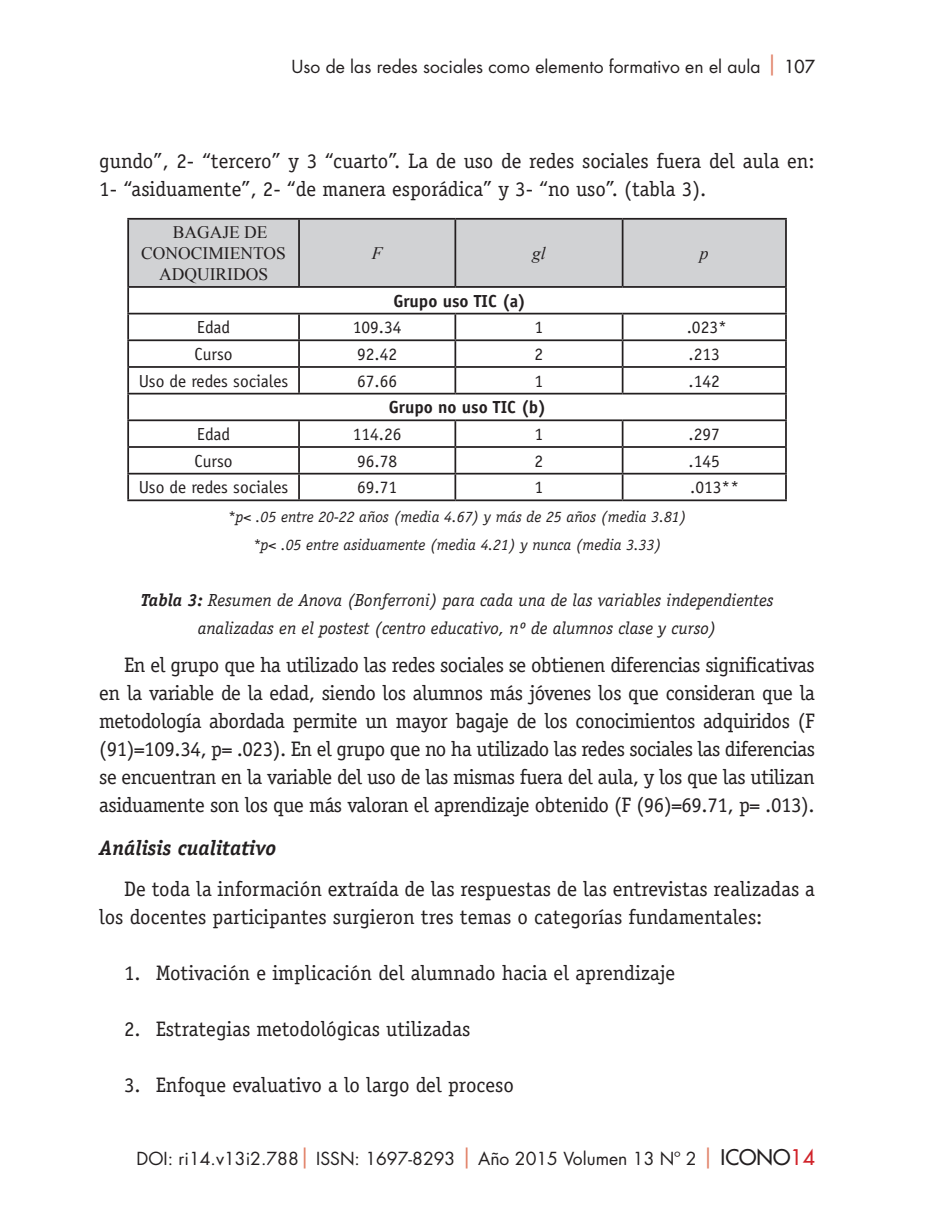
<style>
.page{position:relative;width:939px;height:1220px;background:#fff}
.page>*{position:absolute;margin:0;border:0;box-sizing:border-box;transform-origin:0 0}
.texto_articulo{font:21px/28px "Officina Serif Std";color:#231f20}
.titulo_tercer_nivel{font:italic 700 21px "Officina Serif Std";color:#231f20}
.pie_foto_figura_tabl{font:italic 17.5px/28px "Officina Serif Std";color:#231f20;text-align:center}
.t1{font:17.5px "Futura Std";color:#231f20}
.Texto_tabla{font:17.5px "Officina Sans Std";color:#231f20}
.t2{font:17.5px "Times New Roman";color:#231f20}
.Texto_tabla-2{font:700 17.5px "Officina Sans Std";color:#231f20}
.Texto_tabla_lista{font:17.5px "Officina Sans Std";color:#231f20}
.t3{font:italic 17.5px "Times New Roman";color:#231f20}
.pie_foto_figura_tabl-2{font:italic 15.75px "Officina Serif Std";color:#231f20}
.s1{font-size:21px;color:#e18066}
.s2{font-weight:500}
.s3{font-weight:700}
.s4{font-weight:500;font-size:21px}
.s5{font-weight:500;font-size:21px;color:#d1232a}
</style>
<div class="page">
<div style="left:129px;top:220px;width:655px;height:66px;background:#d1d2d4"></div>
<hr style="left:127px;top:218px;width:172px;height:2px;background:#231f20">
<hr style="left:127px;top:220px;width:2px;height:66px;background:#231f20">
<hr style="left:299px;top:218px;width:156px;height:2px;background:#231f20">
<hr style="left:298px;top:220px;width:2px;height:66px;background:#231f20">
<hr style="left:455px;top:218px;width:167px;height:2px;background:#231f20">
<hr style="left:454px;top:220px;width:2px;height:66px;background:#231f20">
<hr style="left:622px;top:218px;width:164px;height:2px;background:#231f20">
<hr style="left:621px;top:220px;width:2px;height:66px;background:#231f20">
<hr style="left:784px;top:220px;width:2px;height:66px;background:#231f20">
<hr style="left:127px;top:286px;width:172px;height:2px;background:#231f20">
<hr style="left:127px;top:288px;width:2px;height:25px;background:#231f20">
<hr style="left:299px;top:286px;width:156px;height:2px;background:#231f20">
<hr style="left:455px;top:286px;width:167px;height:2px;background:#231f20">
<hr style="left:622px;top:286px;width:164px;height:2px;background:#231f20">
<hr style="left:784px;top:288px;width:2px;height:25px;background:#231f20">
<hr style="left:127px;top:313px;width:172px;height:1px;background:#231f20">
<hr style="left:127px;top:314px;width:2px;height:25px;background:#231f20">
<hr style="left:299px;top:313px;width:156px;height:1px;background:#231f20">
<hr style="left:298px;top:314px;width:2px;height:25px;background:#231f20">
<hr style="left:455px;top:313px;width:167px;height:1px;background:#231f20">
<hr style="left:454px;top:314px;width:2px;height:25px;background:#231f20">
<hr style="left:622px;top:313px;width:164px;height:1px;background:#231f20">
<hr style="left:621px;top:314px;width:2px;height:25px;background:#231f20">
<hr style="left:784px;top:314px;width:2px;height:25px;background:#231f20">
<hr style="left:127px;top:339px;width:172px;height:2px;background:#231f20">
<hr style="left:127px;top:341px;width:2px;height:25px;background:#231f20">
<hr style="left:299px;top:339px;width:156px;height:2px;background:#231f20">
<hr style="left:298px;top:341px;width:2px;height:25px;background:#231f20">
<hr style="left:455px;top:339px;width:167px;height:2px;background:#231f20">
<hr style="left:454px;top:341px;width:2px;height:25px;background:#231f20">
<hr style="left:622px;top:339px;width:164px;height:2px;background:#231f20">
<hr style="left:621px;top:341px;width:2px;height:25px;background:#231f20">
<hr style="left:784px;top:341px;width:2px;height:25px;background:#231f20">
<hr style="left:127px;top:366px;width:172px;height:2px;background:#231f20">
<hr style="left:127px;top:368px;width:2px;height:25px;background:#231f20">
<hr style="left:299px;top:366px;width:156px;height:2px;background:#231f20">
<hr style="left:298px;top:368px;width:2px;height:25px;background:#231f20">
<hr style="left:455px;top:366px;width:167px;height:2px;background:#231f20">
<hr style="left:454px;top:368px;width:2px;height:25px;background:#231f20">
<hr style="left:622px;top:366px;width:164px;height:2px;background:#231f20">
<hr style="left:621px;top:368px;width:2px;height:25px;background:#231f20">
<hr style="left:784px;top:368px;width:2px;height:25px;background:#231f20">
<hr style="left:127px;top:393px;width:172px;height:1px;background:#231f20">
<hr style="left:127px;top:394px;width:2px;height:25px;background:#231f20">
<hr style="left:299px;top:393px;width:156px;height:1px;background:#231f20">
<hr style="left:455px;top:393px;width:167px;height:1px;background:#231f20">
<hr style="left:622px;top:393px;width:164px;height:1px;background:#231f20">
<hr style="left:784px;top:394px;width:2px;height:25px;background:#231f20">
<hr style="left:127px;top:419px;width:172px;height:2px;background:#231f20">
<hr style="left:127px;top:421px;width:2px;height:25px;background:#231f20">
<hr style="left:299px;top:419px;width:156px;height:2px;background:#231f20">
<hr style="left:298px;top:421px;width:2px;height:25px;background:#231f20">
<hr style="left:455px;top:419px;width:167px;height:2px;background:#231f20">
<hr style="left:454px;top:421px;width:2px;height:25px;background:#231f20">
<hr style="left:622px;top:419px;width:164px;height:2px;background:#231f20">
<hr style="left:621px;top:421px;width:2px;height:25px;background:#231f20">
<hr style="left:784px;top:421px;width:2px;height:25px;background:#231f20">
<hr style="left:127px;top:446px;width:172px;height:2px;background:#231f20">
<hr style="left:127px;top:448px;width:2px;height:25px;background:#231f20">
<hr style="left:299px;top:446px;width:156px;height:2px;background:#231f20">
<hr style="left:298px;top:448px;width:2px;height:25px;background:#231f20">
<hr style="left:455px;top:446px;width:167px;height:2px;background:#231f20">
<hr style="left:454px;top:448px;width:2px;height:25px;background:#231f20">
<hr style="left:622px;top:446px;width:164px;height:2px;background:#231f20">
<hr style="left:621px;top:448px;width:2px;height:25px;background:#231f20">
<hr style="left:784px;top:448px;width:2px;height:25px;background:#231f20">
<hr style="left:127px;top:473px;width:172px;height:1px;background:#231f20">
<hr style="left:127px;top:474px;width:2px;height:25px;background:#231f20">
<hr style="left:299px;top:473px;width:156px;height:1px;background:#231f20">
<hr style="left:298px;top:474px;width:2px;height:25px;background:#231f20">
<hr style="left:455px;top:473px;width:167px;height:1px;background:#231f20">
<hr style="left:454px;top:474px;width:2px;height:25px;background:#231f20">
<hr style="left:622px;top:473px;width:164px;height:1px;background:#231f20">
<hr style="left:621px;top:474px;width:2px;height:25px;background:#231f20">
<hr style="left:784px;top:474px;width:2px;height:25px;background:#231f20">
<hr style="left:127px;top:499px;width:172px;height:2px;background:#231f20">
<hr style="left:299px;top:499px;width:156px;height:2px;background:#231f20">
<hr style="left:455px;top:499px;width:167px;height:2px;background:#231f20">
<hr style="left:622px;top:499px;width:164px;height:2px;background:#231f20">
<p class="t1" style="left:291px;top:56px;width:524px">Uso de las redes sociales como elemento formativo en el aula <span class="s1">|</span> <span class="s2">107</span></p>
<p class="texto_articulo" style="left:99px;top:147px;width:716px">gundo”, 2- “tercero” y 3 “cuarto”. La de uso de redes sociales fuera del aula en:<br>1- “asiduamente”, 2- “de manera esporádica” y 3- “no uso”. (tabla 3).</p>
<p class="t2" style="left:173px;top:220px;width:96px">BAGAJE DE</p>
<p class="t2" style="left:141px;top:241px;width:146px">CONOCIMIENTOS</p>
<p class="t2" style="left:159px;top:262px;width:110px">ADQUIRIDOS</p>
<p class="t3" style="left:371px;top:241px;width:12px">F</p>
<p class="t3" style="left:532px;top:241px;width:15px">gl</p>
<p class="t3" style="left:699px;top:241px;width:10px">p</p>
<p class="Texto_tabla-2" style="left:393px;top:290px;width:134px">Grupo uso TIC (a)</p>
<p class="Texto_tabla" style="left:197px;top:317px;width:35px">Edad</p>
<p class="Texto_tabla_lista" style="left:352px;top:317px;width:50px">109.34</p>
<p class="Texto_tabla_lista" style="left:534px;top:317px;width:10px">1</p>
<p class="Texto_tabla_lista" style="left:686px;top:317px;width:42px">.023*</p>
<p class="Texto_tabla_lista" style="left:194px;top:344px;width:39px">Curso</p>
<p class="Texto_tabla_lista" style="left:357px;top:344px;width:42px">92.42</p>
<p class="Texto_tabla_lista" style="left:534px;top:344px;width:10px">2</p>
<p class="Texto_tabla_lista" style="left:688px;top:344px;width:33px">.213</p>
<p class="Texto_tabla" style="left:139px;top:370px;width:151px">Uso de redes sociales</p>
<p class="Texto_tabla" style="left:357px;top:370px;width:42px">67.66</p>
<p class="Texto_tabla" style="left:534px;top:370px;width:10px">1</p>
<p class="Texto_tabla" style="left:688px;top:370px;width:33px">.142</p>
<p class="Texto_tabla-2" style="left:388px;top:396px;width:159px">Grupo no uso TIC (b)</p>
<p class="Texto_tabla" style="left:197px;top:424px;width:35px">Edad</p>
<p class="Texto_tabla" style="left:352px;top:424px;width:50px">114.26</p>
<p class="Texto_tabla" style="left:534px;top:424px;width:10px">1</p>
<p class="Texto_tabla" style="left:688px;top:424px;width:33px">.297</p>
<p class="Texto_tabla" style="left:194px;top:450px;width:39px">Curso</p>
<p class="Texto_tabla" style="left:357px;top:450px;width:42px">96.78</p>
<p class="Texto_tabla" style="left:534px;top:450px;width:10px">2</p>
<p class="Texto_tabla" style="left:688px;top:450px;width:33px">.145</p>
<p class="Texto_tabla" style="left:139px;top:477px;width:151px">Uso de redes sociales</p>
<p class="Texto_tabla" style="left:357px;top:477px;width:42px">69.71</p>
<p class="Texto_tabla" style="left:534px;top:477px;width:10px">1</p>
<p class="Texto_tabla" style="left:689px;top:477px;width:50px">.013**</p>
<p class="pie_foto_figura_tabl-2" style="left:227px;top:508px;width:460px">*p&lt; .05 entre 20-22 años (media 4.67) y más de 25 años (media 3.81)</p>
<p class="pie_foto_figura_tabl-2" style="left:252px;top:536px;width:410px">*p&lt; .05 entre asiduamente (media 4.21) y nunca (media 3.33)</p>
<p class="pie_foto_figura_tabl" style="left:140px;top:586px;width:634px"><span class="s3">Tabla 3:</span> Resumen de Anova (Bonferroni) para cada una de las variables independientes analizadas en el postest (centro educativo, nº de alumnos clase y curso)</p>
<p class="texto_articulo" style="left:99px;top:651px;width:716px;text-align:justify;text-indent:25px">En el grupo que ha utilizado las redes sociales se obtienen diferencias significativas en la variable de la edad, siendo los alumnos más jóvenes los que consideran que la metodología abordada permite un mayor bagaje de los conocimientos adquiridos (F (91)=109.34, p= .023). En el grupo que no ha utilizado las redes sociales las diferencias se encuentran en la variable del uso de las mismas fuera del aula, y los que las utilizan asiduamente son los que más valoran el aprendizaje obtenido (F (96)=69.71, p= .013).</p>
<p class="titulo_tercer_nivel" style="left:99px;top:835px;width:178px">Análisis cualitativo</p>
<p class="texto_articulo" style="left:99px;top:875px;width:716px;text-indent:25px">De toda la información extraída de las respuestas de las entrevistas realizadas a los docentes participantes surgieron tres temas o categorías fundamentales:</p>
<p class="texto_articulo" style="left:124px;top:959px;width:552px">1. Motivación e implicación del alumnado hacia el aprendizaje</p>
<p class="texto_articulo" style="left:124px;top:1015px;width:347px">2. Estrategias metodológicas utilizadas</p>
<p class="texto_articulo" style="left:124px;top:1071px;width:391px">3. Enfoque evaluativo a lo largo del proceso</p>
<p class="t1" style="left:136px;top:1148px;width:679px">DOI: ri14.v13i2.788<span class="s1">|</span> ISSN: 1697-8293 <span class="s1">|</span> Año 2015 Volumen 13 Nº 2 <span class="s1">|</span> <span class="s4">ICONO</span><span class="s5">14</span></p>
</div>
